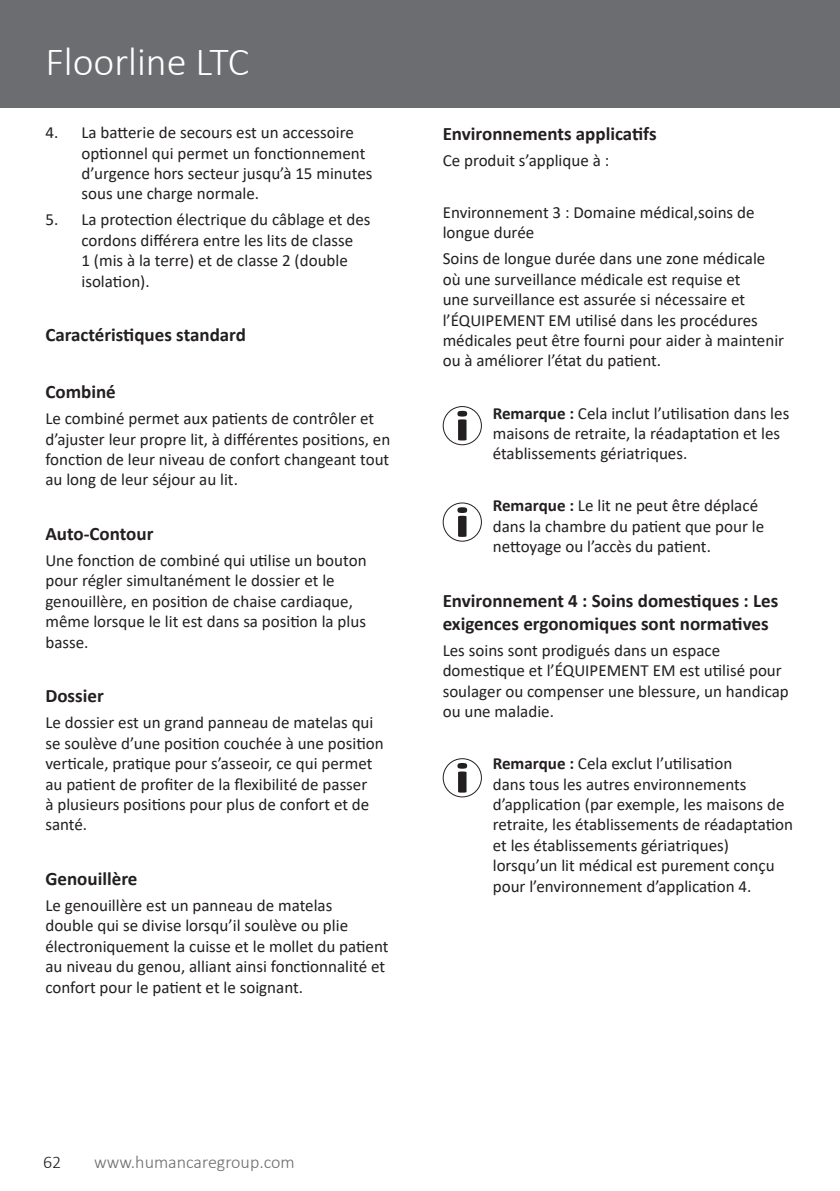
<style>
.page{position:relative;width:840px;height:1191px;background:#fff}
.page>*{position:absolute;margin:0;border:0;box-sizing:border-box;transform-origin:0 0}
.t1{font:300 40px "Calibri";color:#fff}
.t2{font:700 19px/22.8px "Calibri";color:#231f20}
.t3{font:300 18px "Calibri";color:#6c6d70}
.t4{font:300 18px "Calibri";color:#231f20}
.t5{font:17px/20.4px "Calibri";color:#231f20}
.s1{font-weight:700}
</style>
<div class="page">
<div style="left:0;top:0;width:839px;height:108px;background:#6c6d70"></div>
<svg style="left:457px;top:411px;width:10px;height:29px"></svg>
<div style="left:442px;top:406px;width:39px;height:39px;border:1px solid #231f20;border-radius:50%"></div>
<svg style="left:457px;top:507px;width:10px;height:30px"></svg>
<div style="left:442px;top:502px;width:39px;height:39px;border:1px solid #231f20;border-radius:50%"></div>
<svg style="left:457px;top:763px;width:10px;height:29px"></svg>
<div style="left:442px;top:758px;width:39px;height:39px;border:1px solid #231f20;border-radius:50%"></div>
<h1 class="t1" style="left:45px;top:37px;width:205px">Floorline LTC</h1>
<p class="t5" style="left:81px;top:122px;width:292px;text-indent:-36px">4. La batterie de secours est un accessoire optionnel qui permet un fonctionnement d’urgence hors secteur jusqu’à 15 minutes sous une charge normale.</p>
<p class="t5" style="left:81px;top:209px;width:290px;text-indent:-36px">5. La protection électrique du câblage et des cordons différera entre les lits de classe<br>1 (mis à la terre) et de classe 2 (double isolation).</p>
<p class="t2" style="left:45px;top:323px;width:202px">Caractéristiques standard</p>
<p class="t2" style="left:45px;top:380px;width:72px">Combiné</p>
<p class="t5" style="left:45px;top:408px;width:346px">Le combiné permet aux patients de contrôler et d’ajuster leur propre lit, à différentes positions, en fonction de leur niveau de confort changeant tout au long de leur séjour au lit.</p>
<p class="t2" style="left:45px;top:522px;width:110px">Auto‐Contour</p>
<p class="t5" style="left:45px;top:550px;width:322px">Une fonction de combiné qui utilise un bouton pour régler simultanément le dossier et le genouillère, en position de chaise cardiaque, même lorsque le lit est dans sa position la plus basse.</p>
<p class="t2" style="left:45px;top:684px;width:60px">Dossier</p>
<p class="t5" style="left:45px;top:712px;width:339px">Le dossier est un grand panneau de matelas qui se soulève d’une position couchée à une position verticale, pratique pour s’asseoir, ce qui permet au patient de profiter de la flexibilité de passer<br>à plusieurs positions pour plus de confort et de santé.</p>
<p class="t2" style="left:45px;top:867px;width:93px">Genouillère</p>
<p class="t5" style="left:45px;top:894px;width:344px">Le genouillère est un panneau de matelas<br>double qui se divise lorsqu’il soulève ou plie électroniquement la cuisse et le mollet du patient au niveau du genou, alliant ainsi fonctionnalité et confort pour le patient et le soignant.</p>
<p class="t2" style="left:442px;top:122px;width:215px">Environnements applicatifs</p>
<p class="t5" style="left:442px;top:149px;width:168px">Ce produit s’applique à :</p>
<p class="t5" style="left:442px;top:201px;width:313px">Environnement 3 : Domaine médical,soins de longue durée</p>
<p class="t5" style="left:442px;top:248px;width:343px">Soins de longue durée dans une zone médicale où une surveillance médicale est requise et<br>une surveillance est assurée si nécessaire et l’ÉQUIPEMENT EM utilisé dans les procédures médicales peut être fourni pour aider à maintenir ou à améliorer l’état du patient.</p>
<p class="t5" style="left:492px;top:402px;width:298px"><span class="s1">Remarque :</span> Cela inclut l’utilisation dans les maisons de retraite, la réadaptation et les établissements gériatriques.</p>
<p class="t5" style="left:492px;top:495px;width:273px"><span class="s1">Remarque :</span> Le lit ne peut être déplacé dans la chambre du patient que pour le nettoyage ou l’accès du patient.</p>
<p class="t2" style="left:442px;top:589px;width:337px">Environnement 4 : Soins domestiques : Les exigences ergonomiques sont normatives</p>
<p class="t5" style="left:442px;top:639px;width:347px">Les soins sont prodigués dans un espace domestique et l’ÉQUIPEMENT EM est utilisé pour soulager ou compenser une blessure, un handicap ou une maladie.</p>
<p class="t5" style="left:492px;top:753px;width:302px"><span class="s1">Remarque :</span> Cela exclut l’utilisation<br>dans tous les autres environnements d’application (par exemple, les maisons de retraite, les établissements de réadaptation et les établissements gériatriques) lorsqu’un lit médical est purement conçu pour l’environnement d’application 4.</p>
<p class="t4" style="left:43px;top:1151px;width:20px">62</p>
<p class="t3" style="left:94px;top:1151px;width:202px">www.humancaregroup.com</p>
</div>
